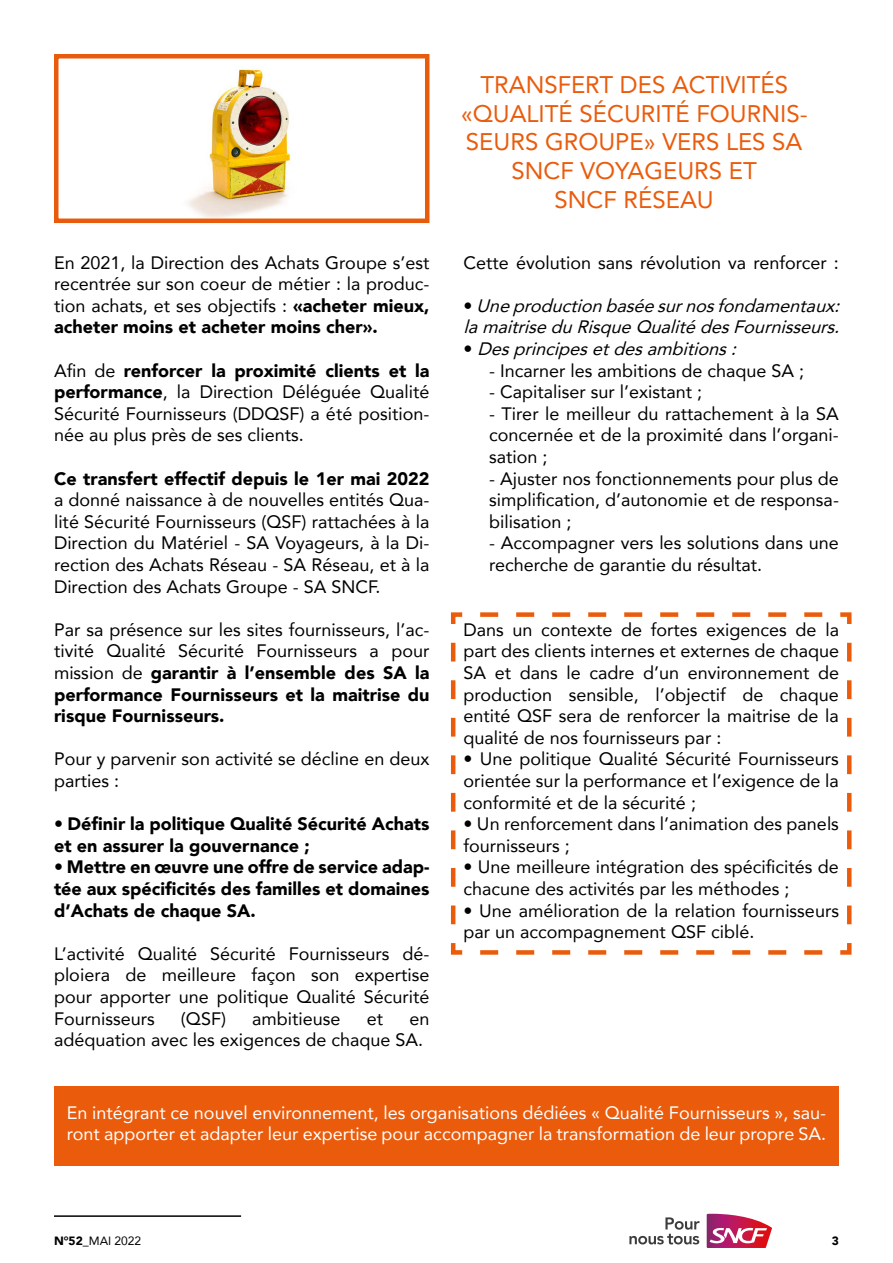
<style>
.page{position:relative;width:893px;height:1263px;background:#fff}
.page>*{position:absolute;margin:0;border:0;box-sizing:border-box;transform-origin:0 0}
.t1{font:24px/28.8px "Avenir";color:#ea5b0b;text-align:center}
.t2{font:18px/21.6px "Avenir";color:#000;text-align:justify}
.t3{font:900 18px/21.6px "Avenir";color:#000}
.t4{font:18px/21.6px "Avenir";color:#fff}
.t5{font:italic 18px/21.6px "Avenir";color:#000}
.t6{font:12px "Avenir";color:#000}
.t7{font:900 12px "Avenir";color:#000}
.s1{font-weight:900}
.s2{font-weight:400}
.s3{font-style:normal}
</style>
<div class="page">
<hr style="left:54px;top:1215px;width:187px;height:2px;background:#000">
<svg style="left:707px;top:1214px;width:65px;height:34px"></svg>
<svg style="left:629px;top:1217px;width:70px;height:27px"></svg>
<img style="left:187px;top:68px;width:104px;height:150px">
<div style="left:54px;top:54px;width:375px;height:169px;border:4px solid #e95b0c"></div>
<div style="left:54px;top:1086px;width:785px;height:80px;background:#ea5b0b"></div>
<svg style="left:450px;top:612px;width:402px;height:343px"></svg>
<p class="t2" style="left:54px;top:251px;width:377px">En 2021, la Direction des Achats Groupe s’est recentrée sur son coeur de métier : la produc&shy;tion achats, et ses objectifs : <span class="s1">«acheter mieux, acheter moins et acheter moins cher».</span></p>
<p class="t2" style="left:54px;top:359px;width:377px">Afin de <span class="s1">renforcer la proximité clients et la performance</span>, la Direction Déléguée Qualité Sécurité Fournisseurs (DDQSF) a été position&shy;née au plus près de ses clients.</p>
<p class="t3" style="left:54px;top:467px;width:377px">Ce transfert effectif depuis le 1er mai 2022</p>
<p class="t2" style="left:54px;top:488px;width:377px">a donné naissance à de nouvelles entités Qua&shy;lité Sécurité Fournisseurs (QSF) rattachées à la Direction du Matériel - SA Voyageurs, à la Di&shy;rection des Achats Réseau - SA Réseau, et à la Direction des Achats Groupe - SA SNCF.</p>
<p class="t2" style="left:54px;top:618px;width:377px">Par sa présence sur les sites fournisseurs, l’ac&shy;tivité Qualité Sécurité Fournisseurs a pour mission de <span class="s1">garantir à l’ensemble des SA la performance Fournisseurs et la maitrise du risque Fournisseurs.</span></p>
<p class="t2" style="left:54px;top:748px;width:377px">Pour y parvenir son activité se décline en deux parties :</p>
<p class="t3" style="left:54px;top:813px;width:377px"><span class="s2">•</span> Définir la politique Qualité Sécurité Achats et en assurer la gouvernance ;</p>
<p class="t3" style="left:54px;top:856px;width:377px;text-align:justify">• Mettre en œuvre une offre de service adap&shy;tée aux spécificités des familles et domaines d’Achats de chaque SA.</p>
<p class="t2" style="left:54px;top:942px;width:377px">L’activité Qualité Sécurité Fournisseurs dé&shy;ploiera de meilleure façon son expertise pour apporter une politique Qualité Sécurité Fournisseurs</p>
<p class="t2" style="left:181px;top:1007px;width:47px">(QSF)</p>
<p class="t2" style="left:252px;top:1007px;width:90px">ambitieuse</p>
<p class="t2" style="left:367px;top:1007px;width:18px">et</p>
<p class="t2" style="left:54px;top:1007px;width:377px;text-indent:355px">en adéquation avec les exigences de chaque SA.</p>
<h1 class="t1" style="left:461px;top:69px;width:348px">TRANSFERT DES ACTIVITÉS «QUALITÉ SÉCURITÉ FOURNIS-<br>SEURS GROUPE» VERS LES SA<br>SNCF VOYAGEURS ET<br>SNCF RÉSEAU</h1>
<p class="t2" style="left:463px;top:251px;width:377px">Cette évolution sans révolution va renforcer :</p>
<p class="t5" style="left:463px;top:294px;width:384px"><span class="s3">•</span> Uneproductionbaséesurnosfondamentaux: lamaitriseduRisqueQualitédesFournisseurs.</p>
<p class="t5" style="left:463px;top:337px;width:281px"><span class="s3">•</span> Desprincipesetdesambitions:</p>
<p class="t2" style="left:489px;top:359px;width:317px">- Incarner les ambitions de chaque SA ;</p>
<p class="t2" style="left:489px;top:380px;width:215px">- Capitaliser sur l’existant ;</p>
<p class="t2" style="left:489px;top:402px;width:351px">- Tirer le meilleur du rattachement à la SA concernée et de la proximité dans l’organi&shy;sation ;</p>
<p class="t2" style="left:489px;top:467px;width:351px">- Ajuster nos fonctionnements pour plus de simplification, d’autonomie et de responsa&shy;bilisation ;</p>
<p class="t2" style="left:489px;top:532px;width:351px">- Accompagner vers les solutions dans une recherche de garantie du résultat.</p>
<p class="t2" style="left:463px;top:618px;width:377px">Dans un contexte de fortes exigences de la part des clients internes et externes de chaque SA et dans le cadre d’un environnement de production sensible, l’objectif de chaque entité QSF sera de renforcer la maitrise de la qualité de nos fournisseurs par :</p>
<p class="t2" style="left:463px;top:748px;width:377px">• Une politique Qualité Sécurité Fournisseurs orientée sur la performance et l’exigence de la conformité et de la sécurité ;</p>
<p class="t2" style="left:463px;top:812px;width:377px">• Un renforcement dans l’animation des panels fournisseurs ;</p>
<p class="t2" style="left:463px;top:856px;width:377px">• Une meilleure intégration des spécificités de chacune des activités par les méthodes ;</p>
<p class="t2" style="left:463px;top:899px;width:377px">• Une amélioration de la relation fournisseurs par un accompagnement QSF ciblé.</p>
<p class="t4" style="left:67px;top:1101px;width:761px">En intégrant ce nouvel environnement, les organisations dédiées « Qualité Fournisseurs », sau&shy;ront apporter et adapter leur expertise pour accompagner la transformation de leur propre SA.</p>
<p class="t6" style="left:54px;top:1231px;width:89px"><span class="s1">N°52</span>_MAI 2022</p>
<p class="t7" style="left:832px;top:1230px;width:9px">3</p>
</div>
